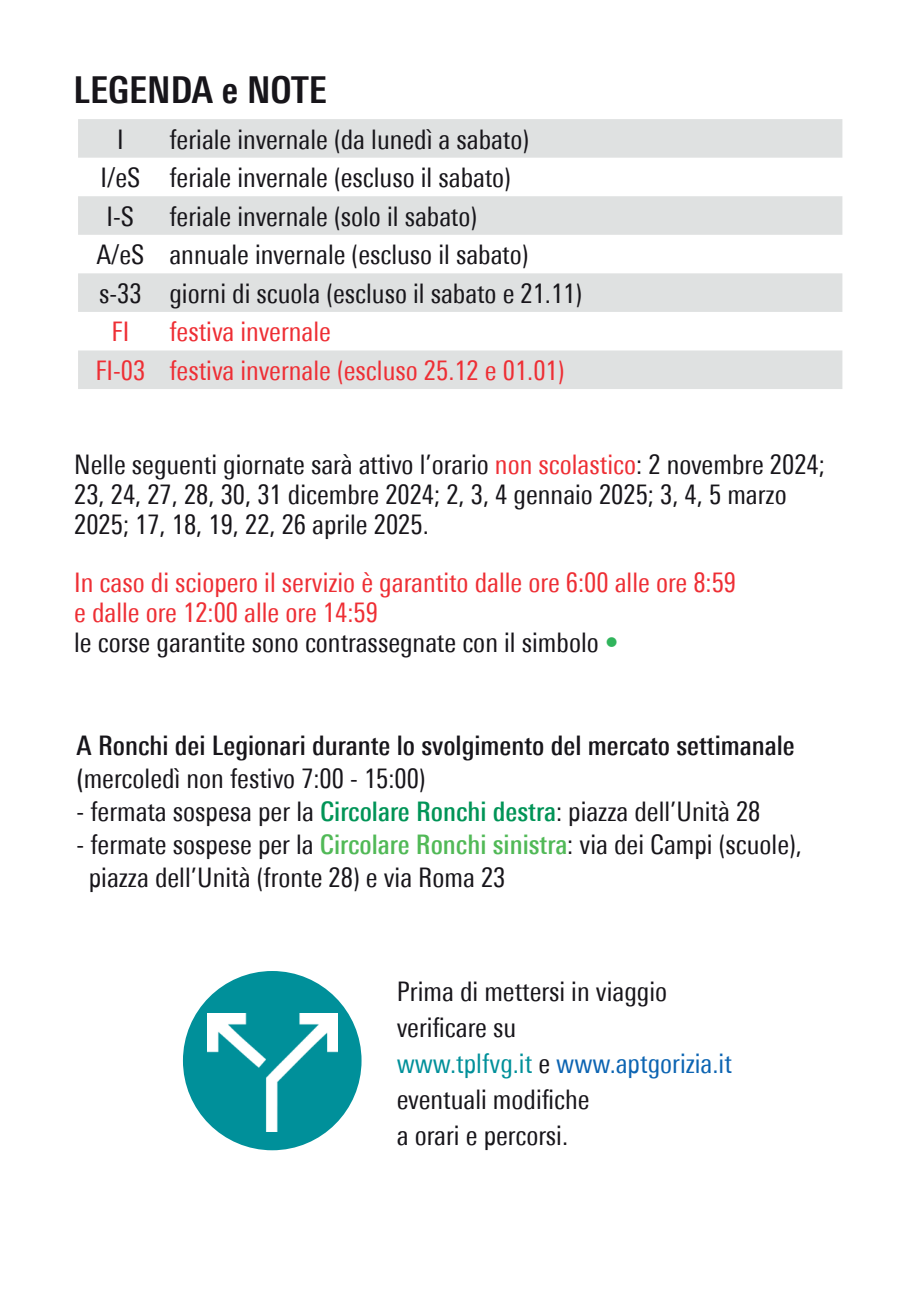
<style>
.page{position:relative;width:919px;height:1289px;background:#fff}
.page>*{position:absolute;margin:0;border:0;box-sizing:border-box;transform-origin:0 0}
.t1{font:700 condensed 37.2px "Univers Next Pro";color:#17151a}
.t2{font:condensed 27px/38.5px "Univers Next Pro";color:#17151a}
.t3{font:condensed 27px/30px "Univers Next Pro";color:#ee2e34}
.t4{font:500 condensed 27px/33px "Univers Next Pro";color:#17151a}
.s1{color:#ee2e34}
.s2{color:#17151a}
.s3{font-stretch:normal;color:#30b45c}
.s4{font-weight:400}
.s5{font-weight:500;color:#009457}
.s6{font-weight:500;color:#51b957}
.s7{color:#00909a}
.s8{color:#0c64b2}
</style>
<div class="page">
<svg style="left:78px;top:119px;width:764px;height:270px;fill:#dfe1e1"></svg>
<div style="left:183px;top:971px;width:178px;height:179px;background:#00909a;border-radius:50%"></div>
<img style="left:207px;top:1013px;width:130px;height:118px">
<h1 class="t1" style="left:74px;top:68px;width:255px">LEGENDA e NOTE</h1>
<p class="t2" style="left:100px;top:119px;width:430px;text-indent:69px">feriale invernale (da lunedì a sabato)<br>I/eS feriale invernale (escluso il sabato)<br>I-S</p>
<p class="t2" style="left:117px;top:119px;width:8px">I</p>
<p class="t2" style="left:96px;top:197px;width:487px;text-indent:73px">feriale invernale (solo il sabato)<br>A/eS annuale invernale (escluso il sabato)<br>s-33 giorni di scuola (escluso il sabato e 21.11)</p>
<p class="t3" style="left:111px;top:316px;width:19px">FI</p>
<p class="t3" style="left:95px;top:312px;width:470px;line-height:38.5px;text-indent:74px">festiva invernale<br>FI-03 festiva invernale (escluso 25.12 e 01.01)</p>
<p class="t2" style="left:74px;top:449px;width:752px;line-height:30px">Nelle seguenti giornate sarà attivo l’orario <span class="s1">non scolastico</span>: 2 novembre 2024;<br>23, 24, 27, 28, 30, 31 dicembre 2024; 2, 3, 4 gennaio 2025; 3, 4, 5 marzo<br>2025; 17, 18, 19, 22, 26 aprile 2025.</p>
<p class="t3" style="left:74px;top:567px;width:663px">In caso di sciopero il servizio è garantito dalle ore 6:00 alle ore 8:59 e dalle ore 12:00 alle ore 14:59<br><span class="s2">le corse garantite sono contrassegnate con il simbolo</span> <span class="s3">•</span></p>
<p class="t4" style="left:77px;top:729px;width:719px">A Ronchi dei Legionari durante lo svolgimento del mercato settimanale (<span class="s4">mercoledì non festivo 7:00 - 15:00)</span></p>
<p class="t2" style="left:77px;top:792px;width:685px">- fermata sospesa per la <span class="s5">Circolare Ronchi destra</span>: piazza dell’Unità 28</p>
<p class="t2" style="left:89px;top:828px;width:714px;line-height:33px;text-indent:-12px">- fermate sospese per la <span class="s6">Circolare Ronchi sinistra</span>: via dei Campi (scuole), piazza dell’Unità (fronte 28) e via Roma 23</p>
<p class="t2" style="left:396px;top:973px;width:336px;line-height:36px">Prima di mettersi in viaggio verificare su<br><span class="s7">www.tplfvg.it</span> e <span class="s8">www.aptgorizia.it </span>eventuali modifiche<br>a orari e percorsi.</p>
</div>
